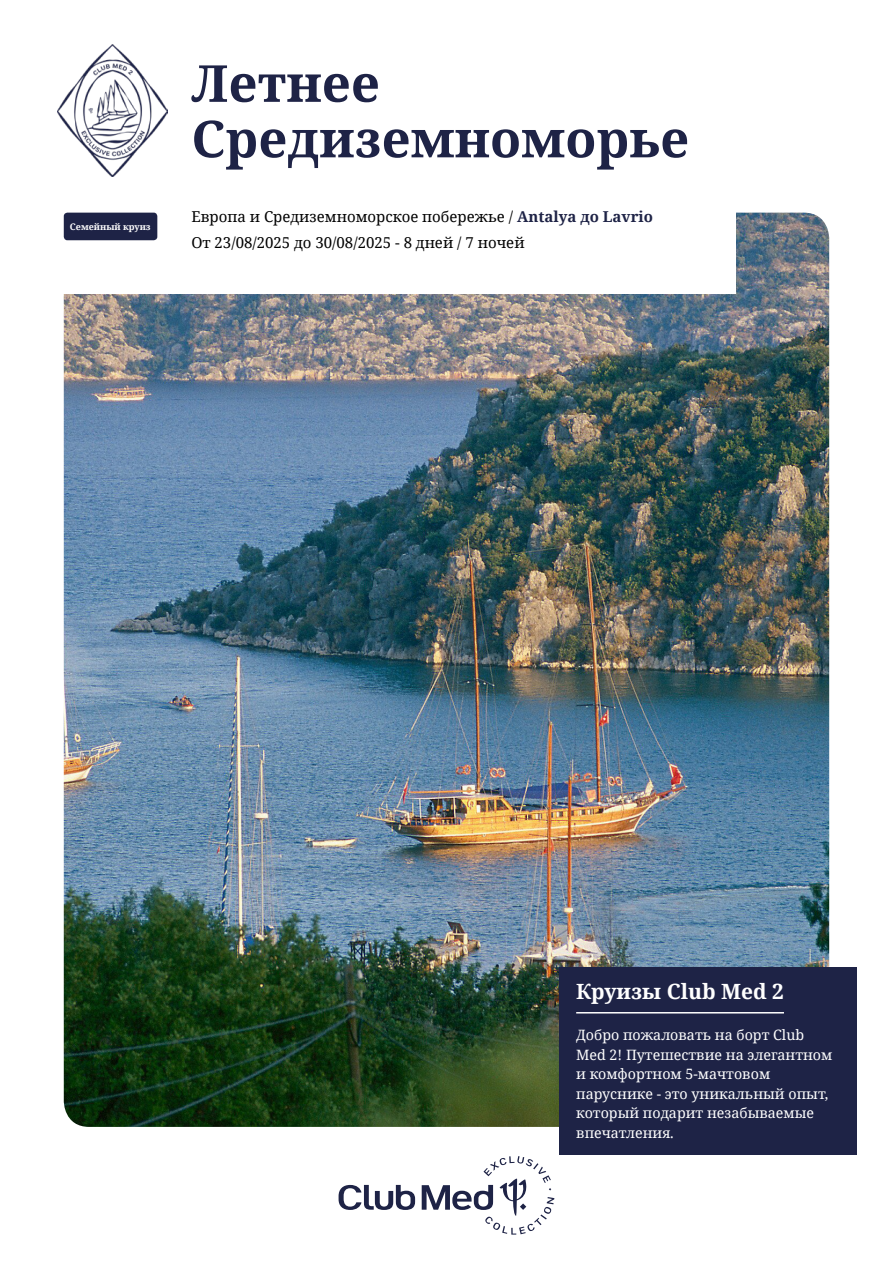
<style>
.page{position:relative;width:893px;height:1263px;background:#fff}
.page>*{position:absolute;margin:0;border:0;box-sizing:border-box;transform-origin:0 0}
.t1{font:700 51px/55.5px "Noto Serif";color:#1e2346}
.t2{font:700 21px "Noto Serif";color:#fff}
.t3{font:15px/25.2px "Noto Serif";color:#000}
.t4{font:14.25px/19.5px "Noto Serif";color:#fff}
.t5{font:700 9px "Noto Serif";color:#fff}
.s1{font-weight:700;color:#1e2346}
</style>
<div class="page">
<img style="left:64px;top:213px;width:765px;height:914px">
<div style="left:559px;top:967px;width:298px;height:187px;background:#1e2346"></div>
<hr style="left:576px;top:1012px;width:208px;height:1px;background:#fff">
<div style="left:0;top:212px;width:736px;height:81px;background:#fff"></div>
<img style="left:57px;top:45px;width:111px;height:131px">
<div style="left:64px;top:213px;width:93px;height:27px;background:#1e2346;border-radius:4px"></div>
<svg style="left:339px;top:1156px;width:215px;height:78px"></svg>
<p class="t5" style="left:70px;top:220px;width:82px">Семейный круиз</p>
<h1 class="t1" style="left:191px;top:54px;width:499px">Летнее<br>Средиземноморье</h1>
<p class="t3" style="left:191px;top:204px;width:463px">Европа и Средиземноморское побережье / <span class="s1">Antalya до Lavrio<br></span>От 23/08/2025 до 30/08/2025 - 8 дней / 7 ночей</p>
<h2 class="t2" style="left:576px;top:977px;width:209px">Круизы Club Med 2</h2>
<p class="t4" style="left:576px;top:1024px;width:258px">Добро пожаловать на борт Club<br>Med 2! Путешествие на элегантном и комфортном 5-мачтовом паруснике - это уникальный опыт, который подарит незабываемые впечатления.</p>
</div>
